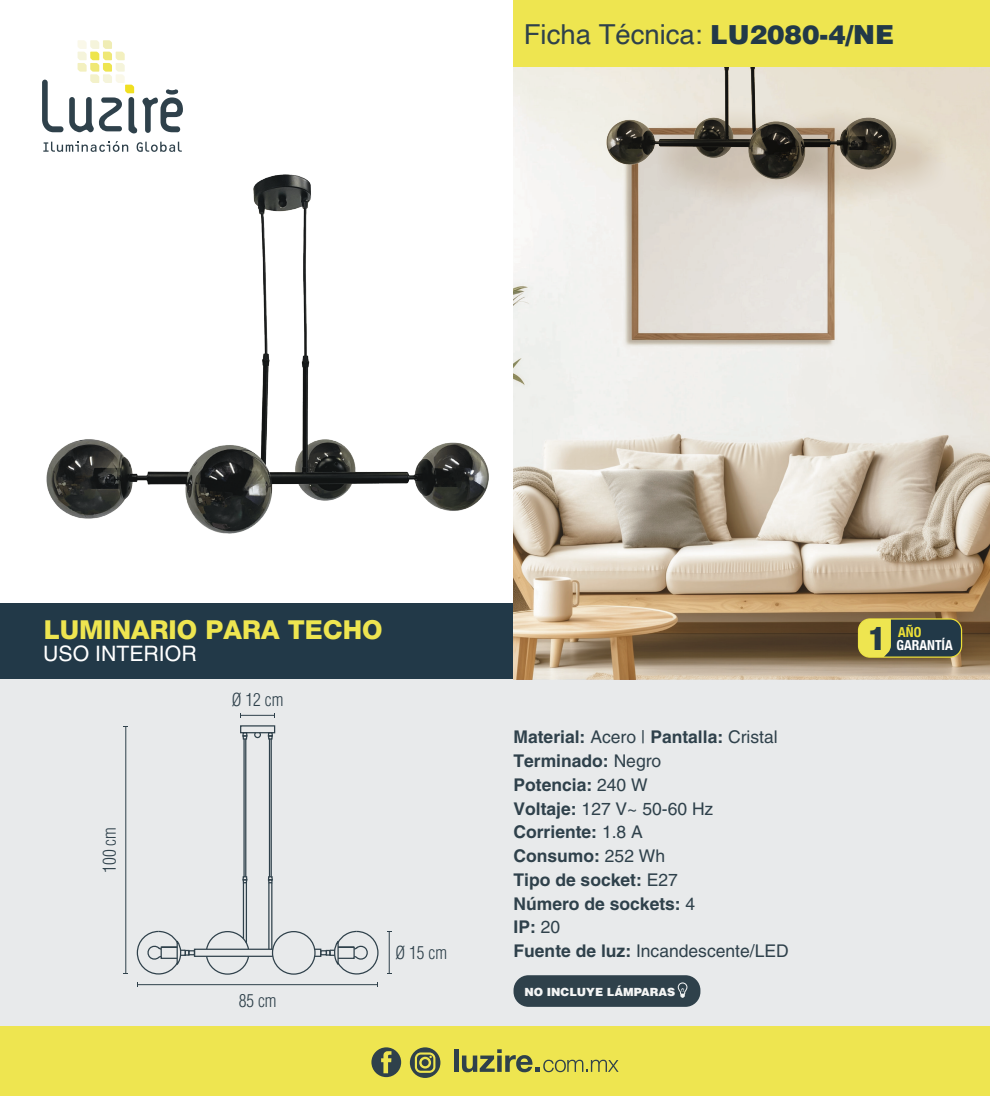
<style>
.page{position:relative;width:990px;height:1096px;background:#fff}
.page>*{position:absolute;margin:0;border:0;box-sizing:border-box;transform-origin:0 0}
.t1{font:900 condensed 32.5px "Helvetica Neue LT";color:#223948}
.t2{font:27.5px "Helvetica";color:#2f414b}
.t3{font:800 26.25px "Helvetica Neue Cyr";color:#eee550}
.t4{font:21.25px "Helvetica LT Std";color:#fff}
.t5{font:700 17.5px/23.8px "Helvetica LT Std";color:#2f414b}
.t6{font:300 condensed 17.5px "Helvetica LT Std";color:#2f414b}
.t7{font:700 condensed 13.75px "Helvetica Neue";color:#fff}
.t8{font:700 condensed 13.75px "Helvetica Neue";color:#eddf37}
.t9{font:900 11.25px "Helvetica LT Std";color:#f4f5f5}
.s1{font-family:"Helvetica LT Std";font-weight:900;font-size:26.25px;color:#223948}
.s2{font-weight:400}
</style>
<div class="page">
<div style="left:0;top:673px;width:990px;height:368px;background:#e8eaeb"></div>
<div style="left:514px;top:0;width:476px;height:67px;background:#eee550"></div>
<div style="left:0;top:1026px;width:990px;height:69px;background:#eee550"></div>
<hr style="left:454px;top:1049px;width:4px;height:22px;background:#2f414b">
<svg style="left:462px;top:1049px;width:157px;height:23px"></svg>
<svg style="left:371px;top:1047px;width:30px;height:29px"></svg>
<svg style="left:410px;top:1047px;width:30px;height:30px"></svg>
<svg style="left:42px;top:40px;width:141px;height:93px"></svg>
<hr style="left:241px;top:715px;width:33px;height:1px;background:#2f414b">
<hr style="left:138px;top:984px;width:240px;height:1px;background:#2f414b">
<hr style="left:389px;top:931px;width:1px;height:42px;background:#2f414b">
<hr style="left:125px;top:726px;width:1px;height:247px;background:#2f414b">
<div style="left:514px;top:975px;width:186px;height:31px;background:#2f414b;border-radius:15px"></div>
<svg style="left:678px;top:982px;width:10px;height:15px"></svg>
<div style="left:0;top:603px;width:514px;height:76px;background:#223948"></div>
<svg style="left:514px;top:67px;width:476px;height:612px;background:#d1c8ba"></svg>
<img style="left:43px;top:142px;width:473px;height:425px">
<div style="left:859px;top:619px;width:103px;height:38px;background:#223948;border-radius:11px"></div>
<div style="left:858px;top:618px;width:104px;height:39px;border:1px solid #ecde38;border-radius:11px"></div>
<svg style="left:859px;top:619px;width:32px;height:38px"></svg>
<hr style="left:243px;top:882px;width:1px;height:56px;background:#2f414b">
<hr style="left:246px;top:882px;width:1px;height:60px;background:#2f414b">
<hr style="left:271px;top:882px;width:1px;height:67px;background:#2f414b">
<hr style="left:268px;top:882px;width:2px;height:67px;background:#2f414b">
<div style="left:194px;top:948px;width:80px;height:8px;border:1px solid #2f414b"></div>
<div style="left:314px;top:948px;width:7px;height:8px;border:1px solid #2f414b"></div>
<hr style="left:243px;top:739px;width:2px;height:137px;background:#2f414b">
<hr style="left:245px;top:739px;width:1px;height:137px;background:#2f414b">
<hr style="left:271px;top:739px;width:1px;height:137px;background:#2f414b">
<hr style="left:269px;top:739px;width:1px;height:137px;background:#2f414b">
<svg style="left:242px;top:876px;width:6px;height:8px"></svg>
<svg style="left:267px;top:876px;width:6px;height:8px"></svg>
<svg style="left:205px;top:930px;width:45px;height:45px"></svg>
<div style="left:272px;top:930px;width:44px;height:44px;border:1px solid #2f414b;border-radius:50%"></div>
<div style="left:240px;top:725px;width:35px;height:8px;border:1px solid #2f414b"></div>
<svg style="left:242px;top:731px;width:32px;height:9px"></svg>
<svg style="left:136px;top:930px;width:59px;height:45px"></svg>
<svg style="left:320px;top:930px;width:59px;height:45px"></svg>
<h2 class="t2" style="left:524px;top:13px;width:372px">Ficha Técnica: <span class="s1">LU2080-4/NE</span></h2>
<h3 class="t3" style="left:44px;top:615px;width:340px">LUMINARIO PARA TECHO</h3>
<p class="t4" style="left:43px;top:641px;width:155px">USO INTERIOR</p>
<p class="t6" style="left:232px;top:688px;width:53px">Ø 12 cm</p>
<p class="t6" style="left:99px;top:872px;width:47px;rotate:-90deg">100 cm</p>
<p class="t6" style="left:239px;top:989px;width:39px">85 cm</p>
<p class="t6" style="left:396px;top:941px;width:53px">Ø 15 cm</p>
<p class="t5" style="left:514px;top:724px;width:277px">Material: <span class="s2">Acero |</span> Pantalla: <span class="s2">Cristal<br></span>Terminado: <span class="s2">Negro<br></span>Potencia: <span class="s2">240 W<br></span>Voltaje: <span class="s2">127 V~ 50-60 Hz<br></span>Corriente: <span class="s2">1.8 A<br></span>Consumo: <span class="s2">252 Wh<br></span>Tipo de socket: <span class="s2">E27<br></span>Número de sockets: <span class="s2">4<br></span>IP: <span class="s2">20<br></span>Fuente de luz: <span class="s2">Incandescente/LED</span></p>
<p class="t9" style="left:524px;top:984px;width:153px">NO INCLUYE LÁMPARAS</p>
<h1 class="t1" style="left:869px;top:618px;width:18px">1</h1>
<p class="t8" style="left:898px;top:620px;width:25px">AÑO</p>
<p class="t7" style="left:897px;top:633px;width:58px">GARANTÍA</p>
</div>
